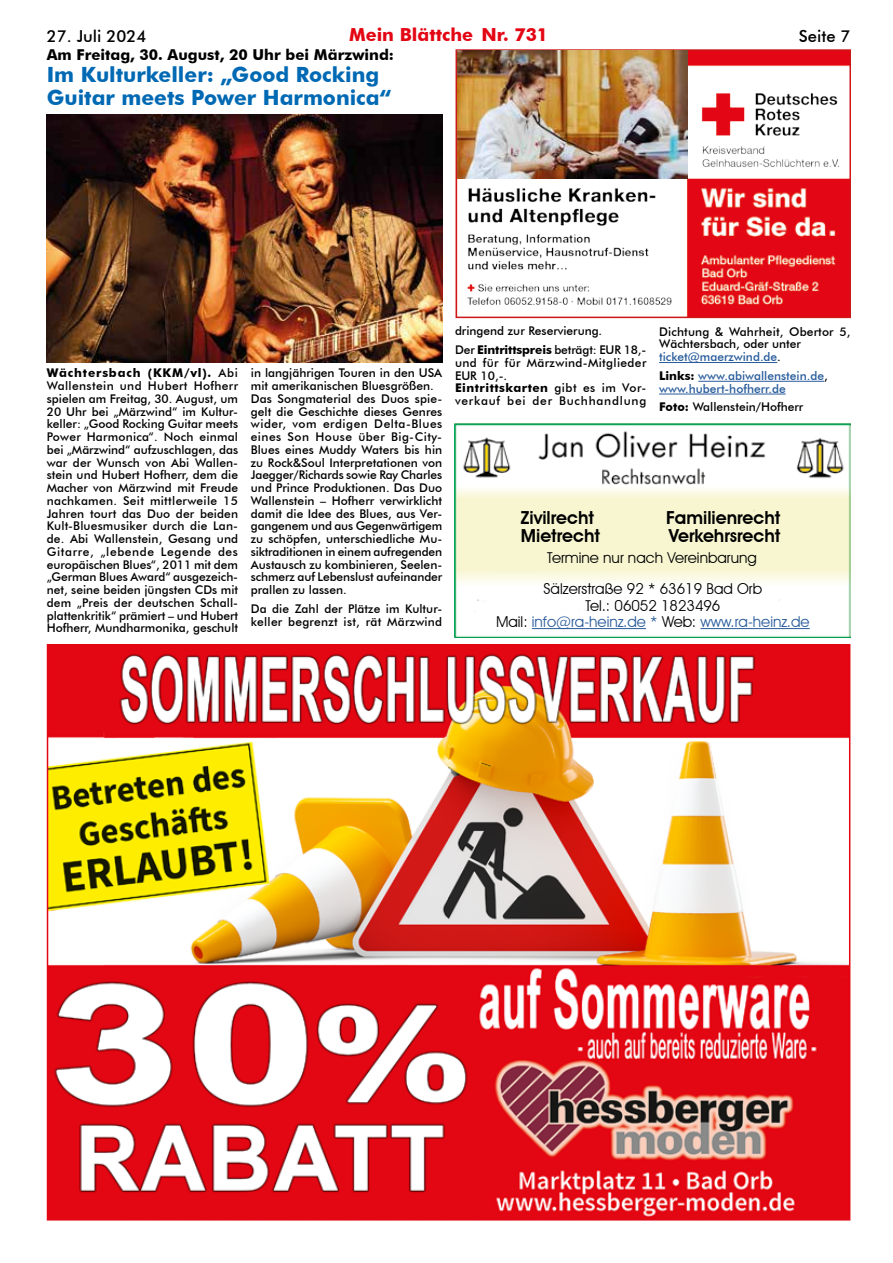
<style>
.page{position:relative;width:893px;height:1263px;background:#fff}
.page>*{position:absolute;margin:0;border:0;box-sizing:border-box;transform-origin:0 0}
.t1{font:700 21px/22.5px "Futura BT";color:#0069b4}
.t2{font:600 18px "Avant Garde IT Cby BT";color:#000}
.t3{font:700 18px "Futura BT";color:#e30613}
.t4{font:500 16.5px "Futura BT";color:#000}
.t5{font:15px/16.5px "Avant Garde IT Cby BT";color:#000;text-align:center}
.t6{font:700 15px "Futura BT";color:#000}
.t7{font:500 12px/12.8px "Futura BT";color:#000}
.t8{font:500 12px/12.8px "Futura BT";letter-spacing:.03em;color:#000}
.t9{font:500 12px/12.8px "Futura BT";letter-spacing:.02em;color:#000}
.t10{font:500 12px/12.8px "Futura BT";color:#275b9b}
.s1{font-weight:700}
.s2{color:#275b9b}
.s3{font-weight:700;color:#000}
.s4{color:#000}
</style>
<div class="page">
<img style="left:458px;top:52px;width:390px;height:263px">
<div style="left:455px;top:49px;width:396px;height:269px;border:2px solid #cd1719"></div>
<img style="left:458px;top:51px;width:229px;height:127px">
<img style="left:455px;top:424px;width:395px;height:213px">
<hr style="left:532px;top:628px;width:114px;height:1px;background:#275b9b">
<hr style="left:700px;top:628px;width:110px;height:1px;background:#275b9b">
<hr style="left:659px;top:362px;width:118px;height:1px;background:#275b9b">
<hr style="left:698px;top:381px;width:126px;height:1px;background:#275b9b">
<hr style="left:659px;top:394px;width:127px;height:1px;background:#275b9b">
<img style="left:50px;top:647px;width:797px;height:570px">
<img style="left:47px;top:114px;width:395px;height:249px">
<h3 class="t4" style="left:47px;top:26px;width:101px">27. Juli 2024</h3>
<h2 class="t3" style="left:349px;top:24px;width:201px">Mein Blättche Nr. 731</h2>
<h3 class="t4" style="left:799px;top:26px;width:53px">Seite 7</h3>
<p class="t6" style="left:47px;top:45px;width:349px">Am Freitag, 30. August, 20 Uhr bei Märzwind:</p>
<h1 class="t1" style="left:47px;top:63px;width:346px">Im Kulturkeller: „Good Rocking<br>Guitar meets Power Harmonica“</h1>
<p class="t7" style="left:47px;top:367px;width:193px;text-align:justify"><span class="s1">Wächtersbach (KKM/vl).</span> Abi Wallenstein und Hubert Hofherr spielen am Freitag, 30. August, um 20 Uhr bei „Märzwind“ im Kultur&shy;keller: „Good Rocking Guitar meets Power Harmonica“. Noch einmal bei „Märzwind“ aufzuschlagen, das war der Wunsch von Abi Wallen&shy;stein und Hubert Hofherr, dem die Macher von Märzwind mit Freude nachkamen. Seit mittlerweile 15<br>Jahren tourt das Duo der beiden Kult-Bluesmusiker durch die Lan&shy;de. Abi Wallenstein, Gesang und Gitarre, „lebende Legende des europäischen Blues“, 2011 mit dem „German Blues Award“ ausgezeich&shy;net, seine beiden jüngsten CDs mit dem „Preis der deutschen Schall&shy;plattenkritik“ prämiert – und Hubert Hofherr, Mundharmonika, geschult</p>
<p class="t7" style="left:251px;top:367px;width:193px">in langjährigen Touren in den USA mit amerikanischen Bluesgrößen.<br>Das Songmaterial des Duos spie&shy;gelt die Geschichte dieses Genres wider, vom erdigen Delta-Blues eines Son House über Big-City-Blues eines Muddy Waters bis hin zu Rock&amp;Soul Interpretationen von Jaegger/Richards sowie Ray Charles und Prince Produktionen. Das Duo Wallenstein – Hofherr verwirklicht damit die Idee des Blues, aus Ver&shy;gangenem und aus Gegenwärtigem zu schöpfen, unterschiedliche Mu&shy;siktraditionen in einem aufregenden Austausch zu kombinieren, Seelen&shy;schmerz auf Lebenslust aufeinander prallen zu lassen.</p>
<p class="t9" style="left:251px;top:602px;width:193px">Da die Zahl der Plätze im Kultur&shy;keller begrenzt ist, rät Märzwind</p>
<p class="t7" style="left:455px;top:322px;width:193px;line-height:18.8px">dringend zur Reservierung.<br>Der <span class="s1">Eintrittspreis</span> beträgt: EUR 18,-</p>
<p class="t8" style="left:455px;top:356px;width:193px">und für für Märzwind-Mitglieder<br>EUR 10,-.<br><span class="s1">Eintrittskarten</span> gibt es im Vor&shy;verkauf bei der Buchhandlung</p>
<p class="t7" style="left:659px;top:325px;width:193px">Dichtung &amp; Wahrheit, Obertor 5,<br>Wächtersbach, oder unter <span class="s2">ticket@maerzwind.de</span>.</p>
<p class="t10" style="left:659px;top:369px;width:170px"><span class="s3">Links:</span> www.abiwallenstein.de<span class="s4">, </span>www.hubert-hofherr.de</p>
<p class="t7" style="left:659px;top:401px;width:146px"><span class="s1">Foto:</span> Wallenstein/Hofherr</p>
<h2 class="t2" style="left:521px;top:507px;width:75px">Zivilrecht</h2>
<h2 class="t2" style="left:666px;top:507px;width:116px">Familienrecht</h2>
<h2 class="t2" style="left:521px;top:525px;width:81px">Mietrecht</h2>
<h2 class="t2" style="left:669px;top:525px;width:113px">Verkehrsrecht</h2>
<p class="t5" style="left:547px;top:550px;width:211px">Termine nur nach Vereinbarung</p>
<p class="t5" style="left:496px;top:581px;width:315px">Sälzerstraße 92 * 63619 Bad Orb<br>Tel.: 06052 1823496<br>Mail: <span class="s2">info@ra-heinz.de *</span> Web: <span class="s2">www.ra-heinz.de</span></p>
</div>
